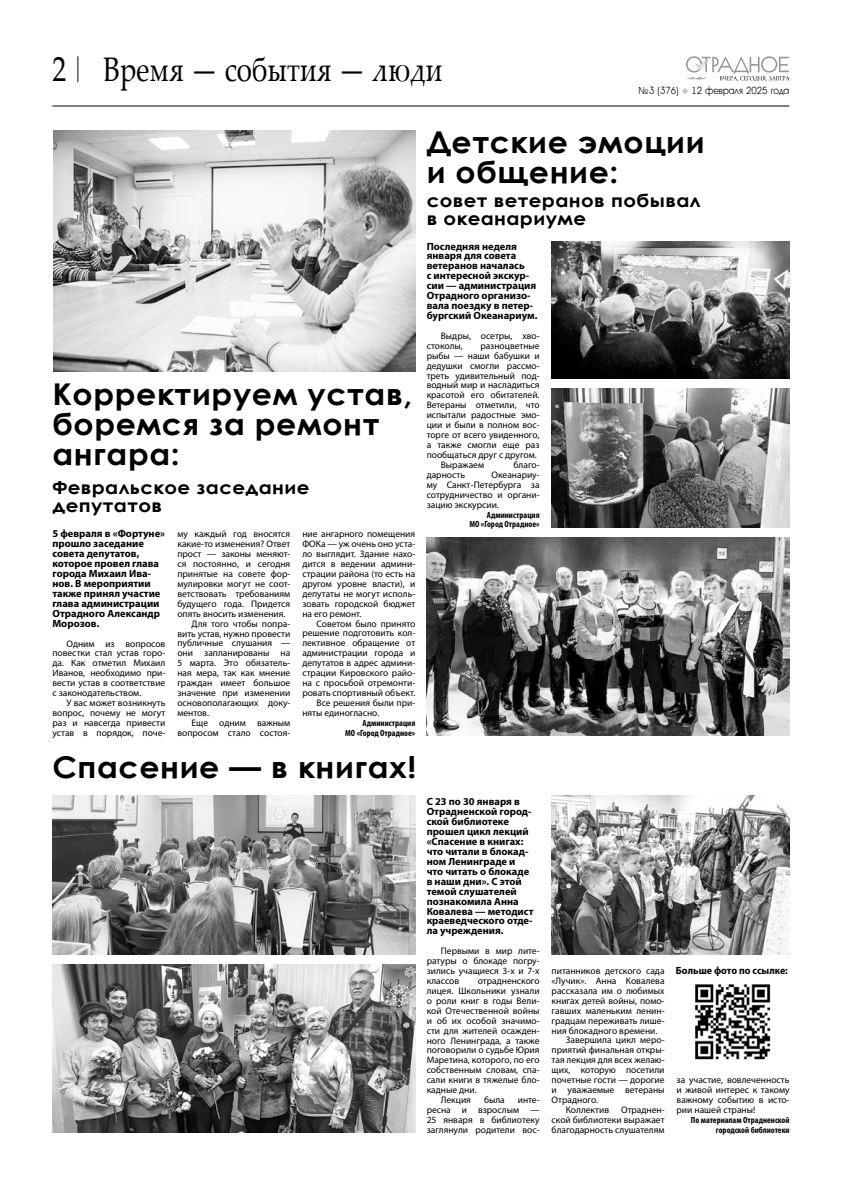
<style>
.page{position:relative;width:842px;height:1191px;background:#fff}
.page>*{position:absolute;margin:0;border:0;box-sizing:border-box;transform-origin:0 0}
.t1{font:34px "Palatino Linotype";color:#000;scale:.8 1}
.t2{font:700 30px/30px "Century Gothic";letter-spacing:.02em;color:#000;scale:1.05 1}
.t3{font:700 18px/18px "Century Gothic";letter-spacing:.02em;color:#000;scale:1.1 1}
.t4{font:700 10.5px/9.9px "Myriad Pro";color:#000}
.t5{font:700 10.5px "Myriad Pro";color:#000;scale:.95 1}
.t6{font:300 10px "a Avante Rough";color:#000;scale:.95 1}
.t7{font:9.5px/9.9px "Myriad Pro";color:#000;text-align:justify}
.t8{font:700 condensed 9px/9.9px "Myriad Pro";color:#000;text-align:right}
.s1{font-size:35px}
.s2{font-family:"Times New Roman";font-size:28px}
.s3{color:#c7c8ca}
</style>
<div class="page">
<hr style="left:52px;top:106px;width:737px;height:1px;background:#000">
<svg style="left:686px;top:56px;width:103px;height:25px"></svg>
<img style="left:53px;top:130px;width:362px;height:242px">
<img style="left:427px;top:537px;width:362px;height:199px">
<img style="left:551px;top:242px;width:238px;height:136px">
<img style="left:552px;top:388px;width:237px;height:139px">
<img style="left:551px;top:795px;width:238px;height:159px">
<img style="left:52px;top:964px;width:363px;height:168px">
<img style="left:52px;top:795px;width:363px;height:159px">
<img style="left:695px;top:984px;width:76px;height:76px">
<h1 class="t1" style="left:52px;top:45px;width:489px"><span class="s1">2</span> <span class="s2">|</span> Время — события — люди</h1>
<p class="t6" style="left:639px;top:85px;width:160px">№ 3 (376) <span class="s3">◆</span> 12 февраля 2025 года</p>
<h2 class="t2" style="left:52px;top:377px;width:344px">Корректируем устав, боремся за ремонт ангара:</h2>
<h3 class="t3" style="left:52px;top:477px;width:235px">Февральское заседание депутатов</h3>
<p class="t4" style="left:52px;top:528px;width:114px">5 февраля в «Фортуне» прошло заседание совета депутатов, которое провел глава города Михаил Ива&shy;нов. В мероприятии также принял участие глава администрации<br>Отрадного Александр<br>Морозов.</p>
<p class="t7" style="left:52px;top:638px;width:114px;text-indent:14px">Одним из вопросов повестки стал устав горо&shy;да. Как отметил Михаил Иванов, необходимо при&shy;вести устав в соответствие с законодательством.</p>
<p class="t7" style="left:52px;top:698px;width:114px;text-indent:14px">У вас может возникнуть вопрос, почему не могут раз и навсегда привести устав в порядок, поче-</p>
<p class="t7" style="left:177px;top:529px;width:114px">му каждый год вносятся</p>
<p class="t7" style="left:177px;top:539px;width:114px">какие-то изменения? Ответ</p>
<p class="t7" style="left:177px;top:549px;width:114px">прост — законы меняют-</p>
<p class="t7" style="left:177px;top:559px;width:114px">ся постоянно, и сегодня</p>
<p class="t7" style="left:177px;top:569px;width:114px">принятые на совете фор-</p>
<p class="t7" style="left:177px;top:578px;width:114px">мулировки могут не соот-</p>
<p class="t7" style="left:177px;top:588px;width:114px">ветствовать требованиям</p>
<p class="t7" style="left:177px;top:598px;width:114px">будущего года. Придется</p>
<p class="t7" style="left:177px;top:608px;width:110px">опять вносить изменения.</p>
<p class="t7" style="left:192px;top:618px;width:100px">Для того чтобы попра-</p>
<p class="t7" style="left:177px;top:628px;width:114px">вить устав, нужно провести</p>
<p class="t7" style="left:177px;top:638px;width:114px">публичные слушания —</p>
<p class="t7" style="left:177px;top:648px;width:114px">они запланированы на</p>
<p class="t7" style="left:177px;top:658px;width:114px">5 марта. Это обязатель-</p>
<p class="t7" style="left:177px;top:668px;width:114px">ная мера, так как мнение</p>
<p class="t7" style="left:177px;top:678px;width:114px">граждан имеет большое</p>
<p class="t7" style="left:177px;top:688px;width:114px">значение при изменении</p>
<p class="t7" style="left:177px;top:697px;width:114px">основополагающих доку-</p>
<p class="t7" style="left:177px;top:707px;width:33px">ментов.</p>
<p class="t7" style="left:192px;top:717px;width:100px">Еще одним важным</p>
<p class="t7" style="left:177px;top:727px;width:114px">вопросом стало состоя-</p>
<p class="t7" style="left:302px;top:529px;width:114px">ние ангарного помещения ФОКа — уж очень оно уста&shy;ло выглядит. Здание нахо&shy;дится в ведении админи&shy;страции района (то есть на другом уровне власти), и депутаты не могут исполь&shy;зовать городской бюджет на его ремонт.</p>
<p class="t7" style="left:317px;top:618px;width:100px">Советом было принято</p>
<p class="t7" style="left:302px;top:628px;width:114px">решение подготовить кол-</p>
<p class="t7" style="left:302px;top:638px;width:114px">лективное обращение от</p>
<p class="t7" style="left:302px;top:648px;width:114px">администрации города и</p>
<p class="t7" style="left:302px;top:658px;width:114px">депутатов в адрес админи-</p>
<p class="t7" style="left:302px;top:668px;width:114px">страции Кировского райо-</p>
<p class="t7" style="left:302px;top:678px;width:114px">на с просьбой отремонти-</p>
<p class="t7" style="left:302px;top:687px;width:114px">ровать спортивный объект.</p>
<p class="t7" style="left:317px;top:697px;width:100px">Все решения были при-</p>
<p class="t7" style="left:302px;top:707px;width:79px">няты единогласно.</p>
<p class="t8" style="left:345px;top:718px;width:72px">Администрация<br>МО «Город Отрадное»</p>
<h2 class="t2" style="left:52px;top:751px;width:348px">Спасение — в книгах!</h2>
<h2 class="t2" style="left:427px;top:126px;width:266px">Детские эмоции и общение:</h2>
<h3 class="t3" style="left:427px;top:190px;width:251px">совет ветеранов побывал в океанариуме</h3>
<p class="t4" style="left:427px;top:241px;width:112px">Последняя неделя января для совета ветеранов началась<br>с интересной экскур&shy;сии — администрация<br>Отрадного организо&shy;вала поездку в петер&shy;бургский Океанариум.</p>
<p class="t7" style="left:427px;top:330px;width:114px;text-indent:14px">Выдры, осетры, хво&shy;стоколы,</p>
<p class="t7" style="left:480px;top:340px;width:61px">разноцветные</p>
<p class="t7" style="left:427px;top:350px;width:114px">рыбы — наши бабушки и</p>
<p class="t7" style="left:427px;top:360px;width:114px">дедушки смогли рассмо-</p>
<p class="t7" style="left:427px;top:370px;width:114px">треть удивительный под-</p>
<p class="t7" style="left:427px;top:380px;width:114px">водный мир и насладиться</p>
<p class="t7" style="left:427px;top:390px;width:114px">красотой его обитателей.</p>
<p class="t7" style="left:427px;top:400px;width:114px">Ветераны отметили, что</p>
<p class="t7" style="left:427px;top:410px;width:114px">испытали радостные эмо-</p>
<p class="t7" style="left:427px;top:420px;width:114px">ции и были в полном вос-</p>
<p class="t7" style="left:427px;top:430px;width:114px">торге от всего увиденного,</p>
<p class="t7" style="left:427px;top:440px;width:114px">а также смогли еще раз</p>
<p class="t7" style="left:427px;top:449px;width:112px">пообщаться друг с другом.</p>
<p class="t7" style="left:441px;top:459px;width:45px">Выражаем</p>
<p class="t7" style="left:514px;top:459px;width:28px">благо-</p>
<p class="t7" style="left:427px;top:469px;width:40px">дарность</p>
<p class="t7" style="left:427px;top:469px;width:114px;text-indent:65px">Океанариу&shy;му Санкт-Петербурга за сотрудничество и органи&shy;зацию экскурсии.</p>
<p class="t8" style="left:469px;top:509px;width:72px">Администрация<br>МО «Город Отрадное»</p>
<p class="t4" style="left:427px;top:796px;width:108px">С 23 по 30 января в<br>Отрадненской город&shy;ской библиотеке прошел цикл лекций «Спасение в книгах: что читали в блокад&shy;ном Ленинграде и что читать о блокаде в наши дни». С этой темой слушателей познакомила Анна<br>Ковалева — методист краеведческого отде&shy;ла учреждения.</p>
<p class="t7" style="left:427px;top:946px;width:114px;text-indent:14px">Первыми в мир лите&shy;ратуры о блокаде погру&shy;зились учащиеся 3-х и 7-х классов</p>
<p class="t7" style="left:478px;top:975px;width:63px">отрадненского</p>
<p class="t7" style="left:427px;top:985px;width:114px">лицея. Школьники узнали</p>
<p class="t7" style="left:427px;top:995px;width:114px">о роли книг в годы Вели-</p>
<p class="t7" style="left:427px;top:1005px;width:114px">кой Отечественной войны</p>
<p class="t7" style="left:427px;top:1015px;width:114px">и об их особой значимо-</p>
<p class="t7" style="left:427px;top:1025px;width:114px">сти для жителей осажден-</p>
<p class="t7" style="left:427px;top:1035px;width:114px">ного Ленинграда, а также</p>
<p class="t7" style="left:427px;top:1045px;width:114px">поговорили о судьбе Юрия</p>
<p class="t7" style="left:427px;top:1055px;width:114px">Маретина, которого, по его</p>
<p class="t7" style="left:427px;top:1065px;width:114px">собственным словам, спа-</p>
<p class="t7" style="left:427px;top:1075px;width:114px">сали книги в тяжелые бло-</p>
<p class="t7" style="left:427px;top:1084px;width:51px">кадные дни.</p>
<p class="t7" style="left:441px;top:1094px;width:32px">Лекция</p>
<p class="t7" style="left:484px;top:1094px;width:22px">была</p>
<p class="t7" style="left:427px;top:1094px;width:114px;text-indent:91px">инте&shy;ресна и взрослым — 25 января в библиотеку заглянули родители вос-</p>
<p class="t7" style="left:552px;top:965px;width:114px">питанников детского сада</p>
<p class="t7" style="left:552px;top:975px;width:114px">«Лучик». Анна Ковалева</p>
<p class="t7" style="left:552px;top:985px;width:114px">рассказала им о любимых</p>
<p class="t7" style="left:552px;top:995px;width:114px">книгах детей войны, помо-</p>
<p class="t7" style="left:552px;top:1005px;width:114px">гавших маленьким ленин-</p>
<p class="t7" style="left:552px;top:1015px;width:114px">градцам переживать лише-</p>
<p class="t7" style="left:552px;top:1025px;width:107px">ния блокадного времени.</p>
<p class="t7" style="left:566px;top:1035px;width:100px">Завершила цикл меро-</p>
<p class="t7" style="left:552px;top:1045px;width:114px">приятий финальная откры-</p>
<p class="t7" style="left:552px;top:1055px;width:114px">тая лекция для всех желаю-</p>
<p class="t7" style="left:552px;top:1065px;width:114px">щих, которую посетили</p>
<p class="t7" style="left:552px;top:1074px;width:114px">почетные гости — дорогие</p>
<p class="t7" style="left:552px;top:1084px;width:114px">и уважаемые ветераны</p>
<p class="t7" style="left:552px;top:1094px;width:48px">Отрадного.</p>
<p class="t7" style="left:566px;top:1104px;width:100px">Коллектив Отраднен-</p>
<p class="t7" style="left:552px;top:1114px;width:114px">ской библиотеки выражает</p>
<p class="t7" style="left:552px;top:1124px;width:114px">благодарность слушателям</p>
<p class="t5" style="left:676px;top:963px;width:119px">Больше фото по ссылке:</p>
<p class="t7" style="left:677px;top:1074px;width:114px">за участие, вовлеченность и живой интерес к такому важному событию в исто&shy;рии нашей страны!</p>
<p class="t8" style="left:691px;top:1114px;width:100px">По материалам Отрадненской городской библиотеки</p>
</div>
